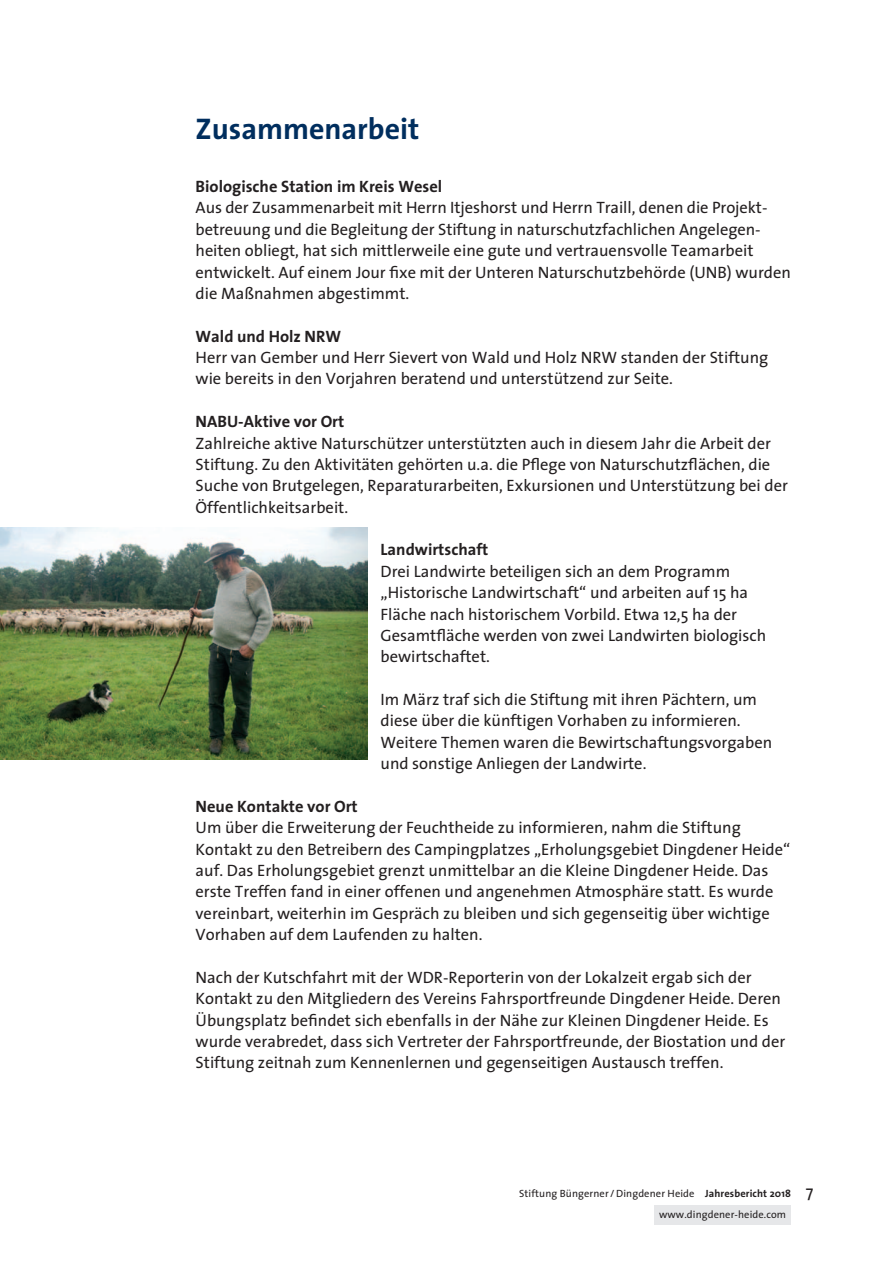
<style>
.page{position:relative;width:893px;height:1263px;background:#fff}
.page>*{position:absolute;margin:0;border:0;box-sizing:border-box;transform-origin:0 0}
.t1{font:700 30px "The Sans";color:#002e5e}
.t2{font:16.5px/21.3px "The Sans";color:#231f20}
.t3{font:700 16.5px "The Sans";color:#231f20}
.t4{font:10.5px/21.3px "The Sans";letter-spacing:.01em;color:#231f20}
.s1{font-weight:700}
</style>
<div class="page">
<div style="left:655px;top:1204px;width:136px;height:20px;background:#e6e7e9"></div>
<img style="left:0;top:528px;width:368px;height:232px">
<h1 class="t1" style="left:196px;top:103px;width:225px">Zusammenarbeit</h1>
<p class="t3" style="left:196px;top:173px;width:248px">Biologische Station im Kreis Wesel</p>
<p class="t2" style="left:196px;top:197px;width:597px">Aus der Zusammenarbeit mit Herrn Itjeshorst und Herrn Traill, denen die Projekt&shy;betreuung und die Begleitung der Stiftung in naturschutzfachlichen Angelegen&shy;heiten obliegt, hat sich mittlerweile eine gute und vertrauensvolle Teamarbeit entwickelt. Auf einem Jour fixe mit der Unteren Naturschutzbehörde (UNB) wurden die Maßnahmen abgestimmt.</p>
<p class="t3" style="left:196px;top:322px;width:147px">Wald und Holz NRW</p>
<p class="t2" style="left:196px;top:346px;width:574px">Herr van Gember und Herr Sievert von Wald und Holz NRW standen der Stiftung wie bereits in den Vorjahren beratend und unterstützend zur Seite.</p>
<p class="t3" style="left:196px;top:408px;width:150px">NABU-Aktive vor Ort</p>
<p class="t2" style="left:196px;top:432px;width:594px">Zahlreiche aktive Naturschützer unterstützten auch in diesem Jahr die Arbeit der Stiftung. Zu den Aktivitäten gehörten u.a. die Pflege von Naturschutzflächen, die Suche von Brutgelegen, Reparaturarbeiten, Exkursionen und Unterstützung bei der Öffentlichkeitsarbeit.</p>
<p class="t3" style="left:381px;top:536px;width:109px">Landwirtschaft</p>
<p class="t2" style="left:381px;top:560px;width:387px">Drei Landwirte beteiligen sich an dem Programm „Historische Landwirtschaft“ und arbeiten auf 15 ha Fläche nach historischem Vorbild. Etwa 12,5 ha der Gesamtfläche werden von zwei Landwirten biologisch bewirtschaftet.</p>
<p class="t2" style="left:381px;top:688px;width:393px">Im März traf sich die Stiftung mit ihren Pächtern, um diese über die künftigen Vorhaben zu informieren.<br>Weitere Themen waren die Bewirtschaftungsvorgaben und sonstige Anliegen der Landwirte.</p>
<p class="t3" style="left:196px;top:792px;width:164px">Neue Kontakte vor Ort</p>
<p class="t2" style="left:196px;top:816px;width:596px">Um über die Erweiterung der Feuchtheide zu informieren, nahm die Stiftung Kontakt zu den Betreibern des Campingplatzes „Erholungsgebiet Dingdener Heide“ auf. Das Erholungsgebiet grenzt unmittelbar an die Kleine Dingdener Heide. Das erste Treffen fand in einer offenen und angenehmen Atmosphäre statt. Es wurde vereinbart, weiterhin im Gespräch zu bleiben und sich gegenseitig über wichtige Vorhaben auf dem Laufenden zu halten.</p>
<p class="t2" style="left:196px;top:966px;width:591px">Nach der Kutschfahrt mit der WDR-Reporterin von der Lokalzeit ergab sich der Kontakt zu den Mitgliedern des Vereins Fahrsportfreunde Dingdener Heide. Deren Übungsplatz befindet sich ebenfalls in der Nähe zur Kleinen Dingdener Heide. Es wurde verabredet, dass sich Vertreter der Fahrsportfreunde, der Biostation und der Stiftung zeitnah zum Kennenlernen und gegenseitigen Austausch treffen.</p>
<p class="t4" style="left:659px;top:1182px;width:133px;text-indent:-140px">Stiftung Büngerner /Dingdener Heide <span class="s1">Jahresbericht 2018 </span>www.dingdener-heide.com</p>
<p class="t2" style="left:806px;top:1180px;width:9px">7</p>
</div>
